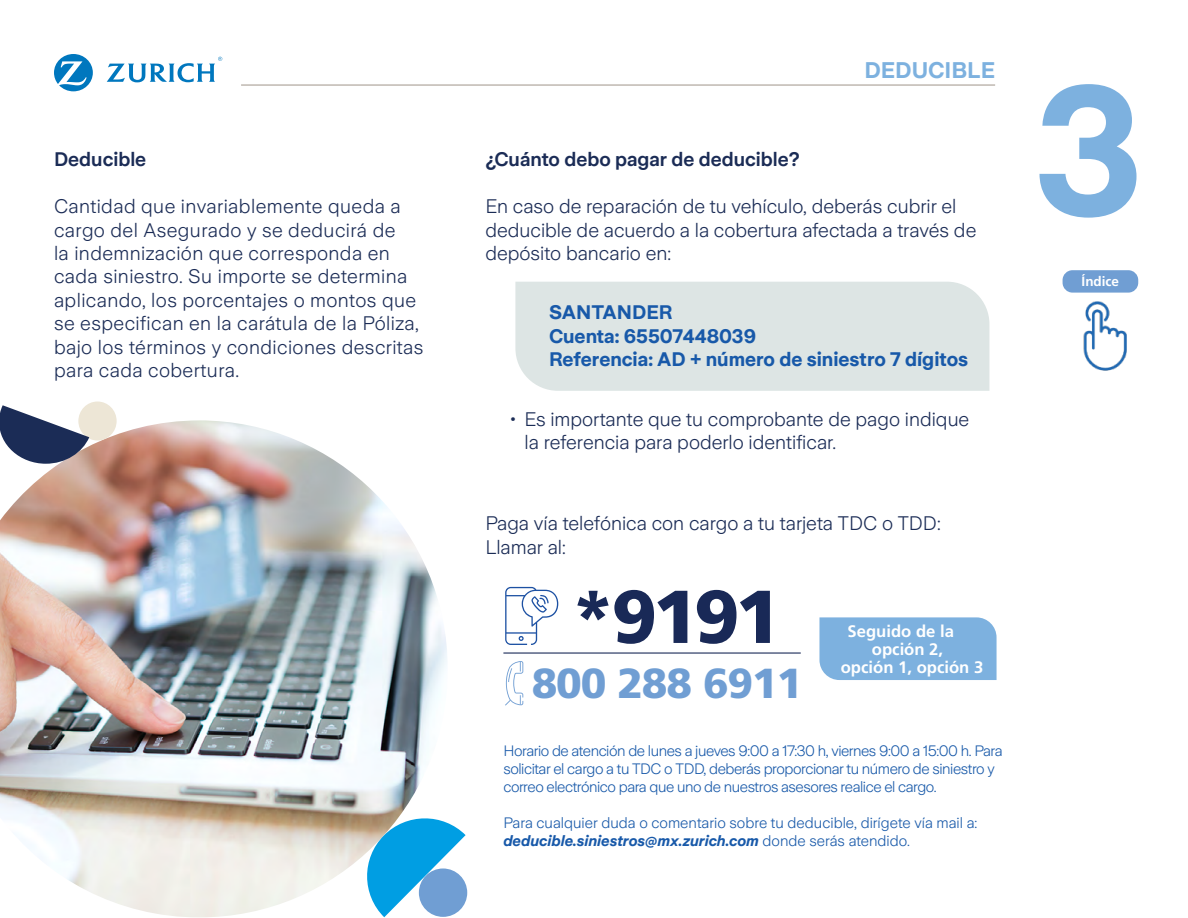
<style>
.page{position:relative;width:1188px;height:918px;background:#fff}
.page>*{position:absolute;margin:0;border:0;box-sizing:border-box;transform-origin:0 0}
.t1{font:700 181.65px "Zurich Sans";color:#7db1df}
.t2{font:900 74.7px "Frutiger LT Std";color:#192957}
.t3{font:900 42px "Frutiger LT Std";letter-spacing:-.025em;color:#709ed3}
.t4{font:700 22.5px "Zurich Sans";color:#7db1df}
.t5{font:300 19.5px/23.4px "Zurich Sans";letter-spacing:.015em;color:#1b2c56}
.t6{font:700 19.5px/23.4px "Zurich Sans";color:#1859a9}
.t7{font:600 19.5px "Zurich Sans";color:#1b2c56}
.t8{font:700 16.65px "Frutiger LT Std";color:#fff}
.t9{font:300 15px/18px "Zurich Sans";letter-spacing:-.03em;color:#1859a9}
.t10{font:300 15px/18px "Zurich Sans";color:#1859a9}
.t11{font:700 13.5px "Frutiger LT Std";color:#fff}
.s1{font-weight:700;font-style:italic}
</style>
<div class="page">
<hr style="left:241px;top:85px;width:754px;height:1px;background:#9f948a">
<div style="left:1063px;top:270px;width:75px;height:23px;background:#709ed3;border-radius:10px"></div>
<svg style="left:54px;top:54px;width:39px;height:37px"></svg>
<svg style="left:107px;top:57px;width:115px;height:25px"></svg>
<img style="left:1083px;top:301px;width:44px;height:70px">
<div style="left:515px;top:282px;width:474px;height:109px;background:#dde5e4"></div>
<div style="left:819px;top:617px;width:178px;height:63px;background:#7db1df"></div>
<svg style="left:505px;top:587px;width:53px;height:58px"></svg>
<svg style="left:505px;top:661px;width:18px;height:45px"></svg>
<hr style="left:503px;top:652px;width:298px;height:2px;background:#192957">
<img style="left:0;top:420px;width:447px;height:497px">
<div style="left:78px;top:402px;width:39px;height:39px;background:#ede6d6;border-radius:50%"></div>
<svg style="left:361px;top:813px;width:105px;height:104px"></svg>
<svg style="left:0;top:405px;width:89px;height:59px"></svg>
<p class="t7" style="left:54px;top:149px;width:94px">Deducible</p>
<p class="t5" style="left:54px;top:195px;width:371px">Cantidad que invariablemente queda a cargo del Asegurado y se deducirá de<br>la indemnización que corresponda en cada siniestro. Su importe se determina aplicando, los porcentajes o montos que se especifican en la carátula de la Póliza, bajo los términos y condiciones descritas para cada cobertura.</p>
<p class="t4" style="left:864px;top:58px;width:132px">DEDUCIBLE</p>
<p class="t7" style="left:485px;top:149px;width:316px">¿Cuánto debo pagar de deducible?</p>
<p class="t5" style="left:485px;top:195px;width:493px">En caso de reparación de tu vehículo, deberás cubrir el deducible de acuerdo a la cobertura afectada a través de depósito bancario en:</p>
<p class="t6" style="left:549px;top:302px;width:420px">SANTANDER<br>Cuenta: 65507448039<br>Referencia: AD + número de siniestro 7 dígitos</p>
<p class="t5" style="left:524px;top:408px;width:446px;text-indent:-15px">• Es importante que tu comprobante de pago indique la referencia para poderlo identificar.</p>
<p class="t5" style="left:485px;top:512px;width:457px">Paga vía telefónica con cargo a tu tarjeta TDC o TDD:<br>Llamar al:</p>
<h2 class="t2" style="left:570px;top:572px;width:212px">*9191</h2>
<h3 class="t3" style="left:532px;top:658px;width:272px">800 288 6911</h3>
<p class="t8" style="left:848px;top:621px;width:108px">Seguido de la</p>
<p class="t8" style="left:872px;top:639px;width:73px">opción 2,</p>
<p class="t8" style="left:841px;top:657px;width:144px">opción 1, opción 3</p>
<p class="t9" style="left:503px;top:742px;width:501px">Horario de atención de lunes a jueves 9:00 a 17:30 h, viernes 9:00 a 15:00 h. Para solicitar el cargo a tu TDC o TDD, deberás proporcionar tu número de siniestro y correo electrónico para que uno de nuestros asesores realice el cargo.</p>
<p class="t10" style="left:503px;top:814px;width:476px">Para cualquier duda o comentario sobre tu deducible, dirígete vía mail a: <span class="s1">deducible.siniestros@mx.zurich.com</span> donde serás atendido.</p>
<h1 class="t1" style="left:1034px;top:53px;width:110px">3</h1>
<p class="t11" style="left:1082px;top:274px;width:39px">Índice</p>
</div>
